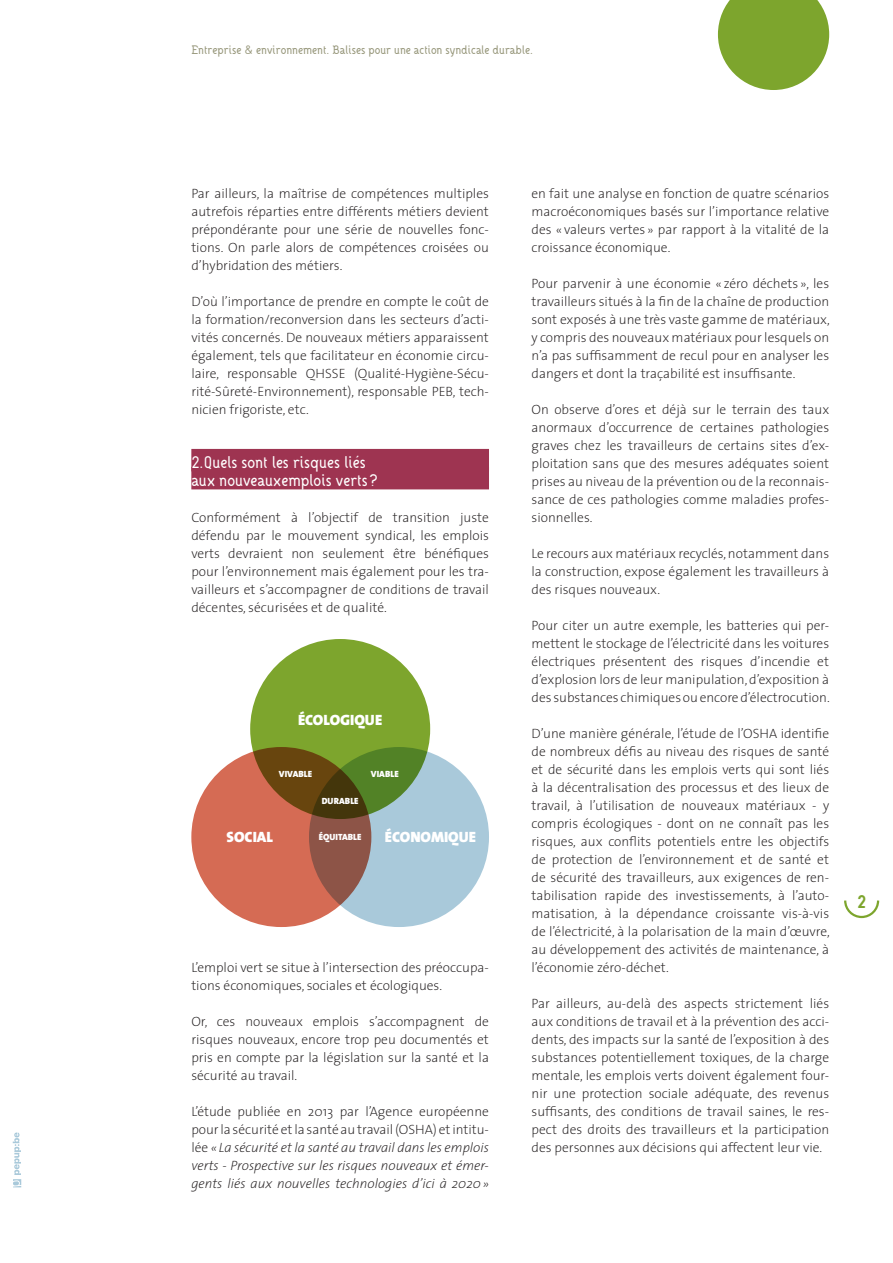
<style>
.page{position:relative;width:893px;height:1263px;background:#fff}
.page>*{position:absolute;margin:0;border:0;box-sizing:border-box;transform-origin:0 0}
.t1{font:700 18px "DANOISE";color:#7da52d}
.t2{font:500 16.5px/18px "DANOISE";color:#fff}
.t3{font:900 15px "The Sans";color:#fff}
.t4{font:200 13.5px/18px "The Sans";color:#231f20;text-align:justify}
.t5{font:italic 200 13.5px/18px "The Sans";color:#231f20;text-align:justify}
.t6{font:500 12px "DANOISE";color:#98987c}
.t7{font:900 9px "The Sans";color:#fff}
.s1{font-style:normal}
</style>
<div class="page">
<svg style="left:13px;top:1132px;width:8px;height:55px"></svg>
<svg style="left:844px;top:900px;width:36px;height:19px"></svg>
<svg style="left:718px;top:0;width:111px;height:90px;background:#91b34d"></svg>
<div style="left:191px;top:449px;width:298px;height:22px;background:#9e3451"></div>
<div style="left:191px;top:467px;width:298px;height:22px;background:#9e3451"></div>
<div style="left:250px;top:639px;width:180px;height:180px;background:#7da52d;border-radius:50%"></div>
<svg style="left:191px;top:747px;width:180px;height:180px;background:#c26549"></svg>
<svg style="left:309px;top:747px;width:180px;height:180px;background:#91a29b"></svg>
<p class="t6" style="left:191px;top:42px;width:343px">Entreprise &amp; environnement. Balises pour une action syndicale durable.</p>
<p class="t4" style="left:191px;top:184px;width:299px">Par ailleurs, la maîtrise de compétences multiples autrefois réparties entre différents métiers devient prépondérante pour une série de nouvelles fonc&shy;tions. On parle alors de compétences croisées ou d’hybridation des métiers.</p>
<p class="t4" style="left:191px;top:292px;width:299px">D’où l’importance de prendre en compte le coût de la formation/reconversion dans les secteurs d’acti&shy;vités concernés. De nouveaux métiers apparaissent également, tels que facilitateur en économie circu&shy;laire, responsable QHSSE (Qualité-Hygiène-Sécu&shy;rité-Sûreté-Environnement), responsable PEB, tech&shy;nicien frigoriste, etc.</p>
<p class="t2" style="left:191px;top:453px;width:188px">2.Quels sont les risques liés aux nouveauxemplois verts ?</p>
<p class="t4" style="left:191px;top:508px;width:299px">Conformément à l’objectif de transition juste défendu par le mouvement syndical, les emplois verts devraient non seulement être bénéfiques pour l’environnement mais également pour les tra&shy;vailleurs et s’accompagner de conditions de travail décentes, sécurisées et de qualité.</p>
<p class="t3" style="left:298px;top:708px;width:86px">ÉCOLOGIQUE</p>
<p class="t7" style="left:279px;top:766px;width:35px">VIVABLE</p>
<p class="t7" style="left:371px;top:766px;width:29px">VIABLE</p>
<p class="t7" style="left:322px;top:793px;width:38px">DURABLE</p>
<p class="t7" style="left:319px;top:829px;width:44px">ÉQUITABLE</p>
<p class="t3" style="left:227px;top:825px;width:48px">SOCIAL</p>
<p class="t3" style="left:385px;top:825px;width:93px">ÉCONOMIQUE</p>
<p class="t4" style="left:191px;top:958px;width:299px">L’emploi vert se situe à l’intersection des préoccupa&shy;tions économiques, sociales et écologiques.</p>
<p class="t4" style="left:191px;top:1012px;width:299px">Or, ces nouveaux emplois s’accompagnent de risques nouveaux, encore trop peu documentés et pris en compte par la législation sur la santé et la sécurité au travail.</p>
<p class="t5" style="left:191px;top:1102px;width:299px"><span class="s1">L’étude publiée en 2013 par l’Agence européenne pour la sécurité et la santé au travail (OSHA) et intitu&shy;lée</span> « La sécurité et la santé au travail dans les emplois verts - Prospective sur les risques nouveaux et émer&shy;gents liés aux nouvelles technologies d’ici à 2020»</p>
<p class="t4" style="left:531px;top:184px;width:299px">en fait une analyse en fonction de quatre scénarios macroéconomiques basés sur l’importance relative des « valeurs vertes » par rapport à la vitalité de la croissance économique.</p>
<p class="t4" style="left:531px;top:274px;width:300px">Pour parvenir à une économie « zéro déchets », les travailleurs situés à la fin de la chaîne de production sont exposés à une très vaste gamme de matériaux, y compris des nouveaux matériaux pour lesquels on n’a pas suffisamment de recul pour en analyser les dangers et dont la traçabilité est insuffisante.</p>
<p class="t4" style="left:531px;top:400px;width:299px">On observe d’ores et déjà sur le terrain des taux anormaux d’occurrence de certaines pathologies graves chez les travailleurs de certains sites d’ex&shy;ploitation sans que des mesures adéquates soient prises au niveau de la prévention ou de la reconnais&shy;sance de ces pathologies comme maladies profes&shy;sionnelles.</p>
<p class="t4" style="left:531px;top:544px;width:299px">Le recours aux matériaux recyclés, notamment dans la construction, expose également les travailleurs à des risques nouveaux.</p>
<p class="t4" style="left:531px;top:616px;width:300px">Pour citer un autre exemple, les batteries qui per&shy;mettent le stockage de l’électricité dans les voitures électriques présentent des risques d’incendie et d’explosion lors de leur manipulation, d’exposition à des substances chimiques ou encore d’électrocution.</p>
<p class="t4" style="left:531px;top:724px;width:300px">D’une manière générale, l’étude de l’OSHA identifie de nombreux défis au niveau des risques de santé et de sécurité dans les emplois verts qui sont liés à la décentralisation des processus et des lieux de travail, à l’utilisation de nouveaux matériaux - y compris écologiques - dont on ne connaît pas les risques, aux conflits potentiels entre les objectifs de protection de l’environnement et de santé et de sécurité des travailleurs, aux exigences de ren&shy;tabilisation rapide des investissements, à l’auto&shy;matisation, à la dépendance croissante vis-à-vis de l’électricité, à la polarisation de la main d’œuvre, au développement des activités de maintenance, à l’économie zéro-déchet.</p>
<p class="t4" style="left:531px;top:994px;width:299px">Par ailleurs, au-delà des aspects strictement liés aux conditions de travail et à la prévention des acci&shy;dents, des impacts sur la santé de l’exposition à des substances potentiellement toxiques, de la charge mentale, les emplois verts doivent également four&shy;nir une protection sociale adéquate, des revenus suffisants, des conditions de travail saines, le res&shy;pect des droits des travailleurs et la participation des personnes aux décisions qui affectent leur vie.</p>
<h1 class="t1" style="left:857px;top:890px;width:10px">2</h1>
</div>
